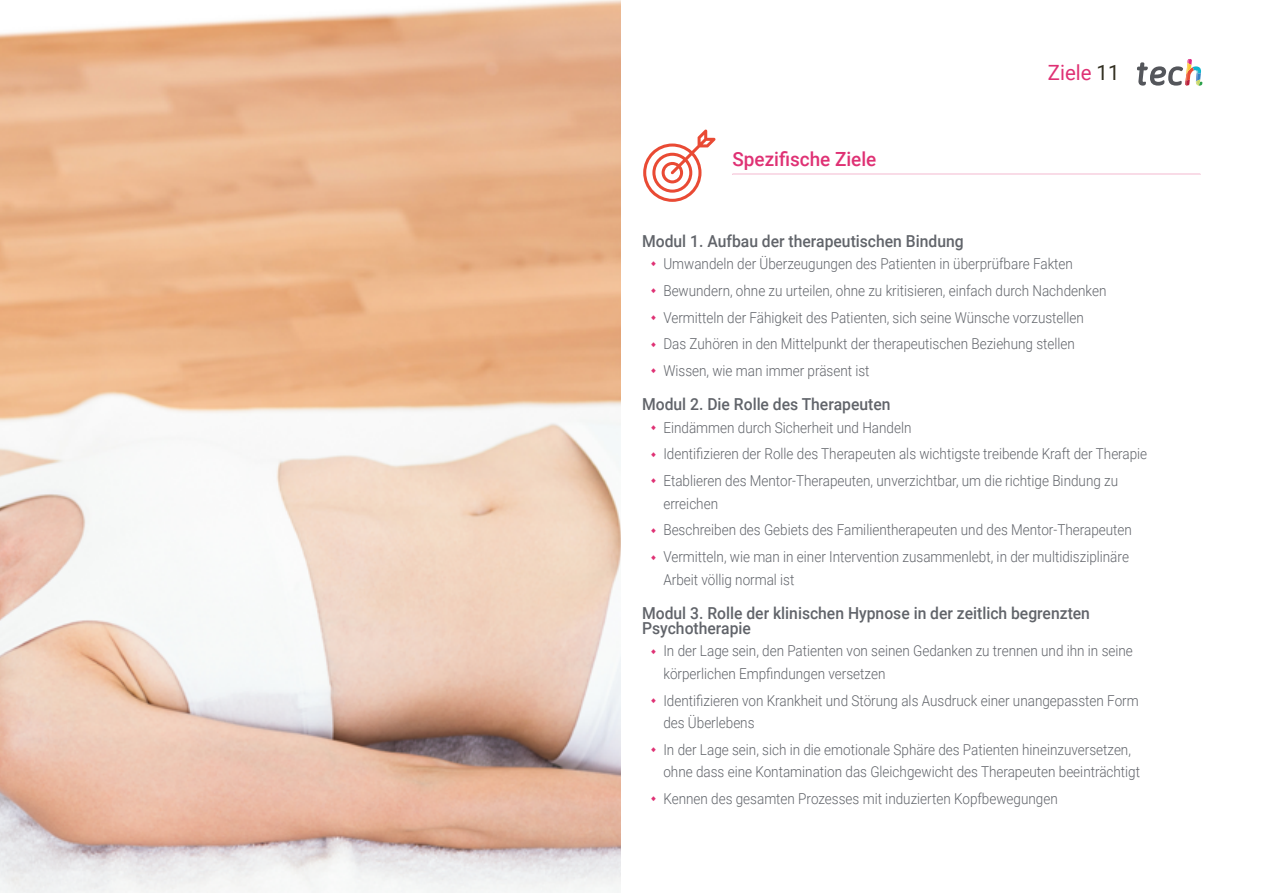
<style>
.page{position:relative;width:1263px;height:893px;background:#fff}
.page>*{position:absolute;margin:0;border:0;box-sizing:border-box;transform-origin:0 0}
.t1{font:21px "Roboto";color:#df3174}
.t2{font:500 19.5px "Roboto";color:#df3174}
.t3{font:500 16.5px/15px "Roboto";color:#61646a;scale:.95 1}
.t4{font:300 15px/26.7px "Roboto";color:#61646a;scale:.9 1}
.s1{color:#312e20}
</style>
<div class="page">
<img style="left:0;top:0;width:621px;height:893px">
<svg style="left:643px;top:129px;width:73px;height:73px"></svg>
<svg style="left:1137px;top:59px;width:65px;height:27px"></svg>
<h2 class="t2" style="left:732px;top:145px;width:145px">Spezifische Ziele</h2>
<h1 class="t1" style="left:1048px;top:57px;width:73px">Ziele <span class="s1">11</span></h1>
<p class="t3" style="left:642px;top:233px;width:340px">Modul 1. Aufbau der therapeutischen Bindung</p>
<p class="t4" style="left:663px;top:250px;width:494px">Umwandeln der Überzeugungen des Patienten in überprüfbare Fakten Bewundern, ohne zu urteilen, ohne zu kritisieren, einfach durch Nachdenken Vermitteln der Fähigkeit des Patienten, sich seine Wünsche vorzustellen Das Zuhören in den Mittelpunkt der therapeutischen Beziehung stellen Wissen, wie man immer präsent ist</p>
<p class="t3" style="left:642px;top:396px;width:263px">Modul 2. Die Rolle des Therapeuten</p>
<p class="t4" style="left:663px;top:413px;width:539px">Eindämmen durch Sicherheit und Handeln<br>Identifizieren der Rolle des Therapeuten als wichtigste treibende Kraft der Therapie<br>Etablieren des Mentor-Therapeuten, unverzichtbar, um die richtige Bindung zu</p>
<p class="t4" style="left:663px;top:489px;width:522px">erreichen<br>Beschreiben des Gebiets des Familientherapeuten und des Mentor-Therapeuten<br>Vermitteln, wie man in einer Intervention zusammenlebt, in der multidisziplinäre</p>
<p class="t4" style="left:663px;top:565px;width:147px">Arbeit völlig normal ist</p>
<p class="t3" style="left:642px;top:605px;width:473px">Modul 3. Rolle der klinischen Hypnose in der zeitlich begrenzten<br>Psychotherapie</p>
<p class="t4" style="left:663px;top:639px;width:523px;line-height:22.5px">In der Lage sein, den Patienten von seinen Gedanken zu trennen und ihn in seine körperlichen Empfindungen versetzen</p>
<p class="t4" style="left:663px;top:688px;width:530px;line-height:22.5px">Identifizieren von Krankheit und Störung als Ausdruck einer unangepassten Form des Überlebens</p>
<p class="t4" style="left:663px;top:738px;width:531px;line-height:22.5px">In der Lage sein, sich in die emotionale Sphäre des Patienten hineinzuversetzen, ohne dass eine Kontamination das Gleichgewicht des Therapeuten beeinträchtigt</p>
<p class="t4" style="left:663px;top:785px;width:440px">Kennen des gesamten Prozesses mit induzierten Kopfbewegungen</p>
</div>
